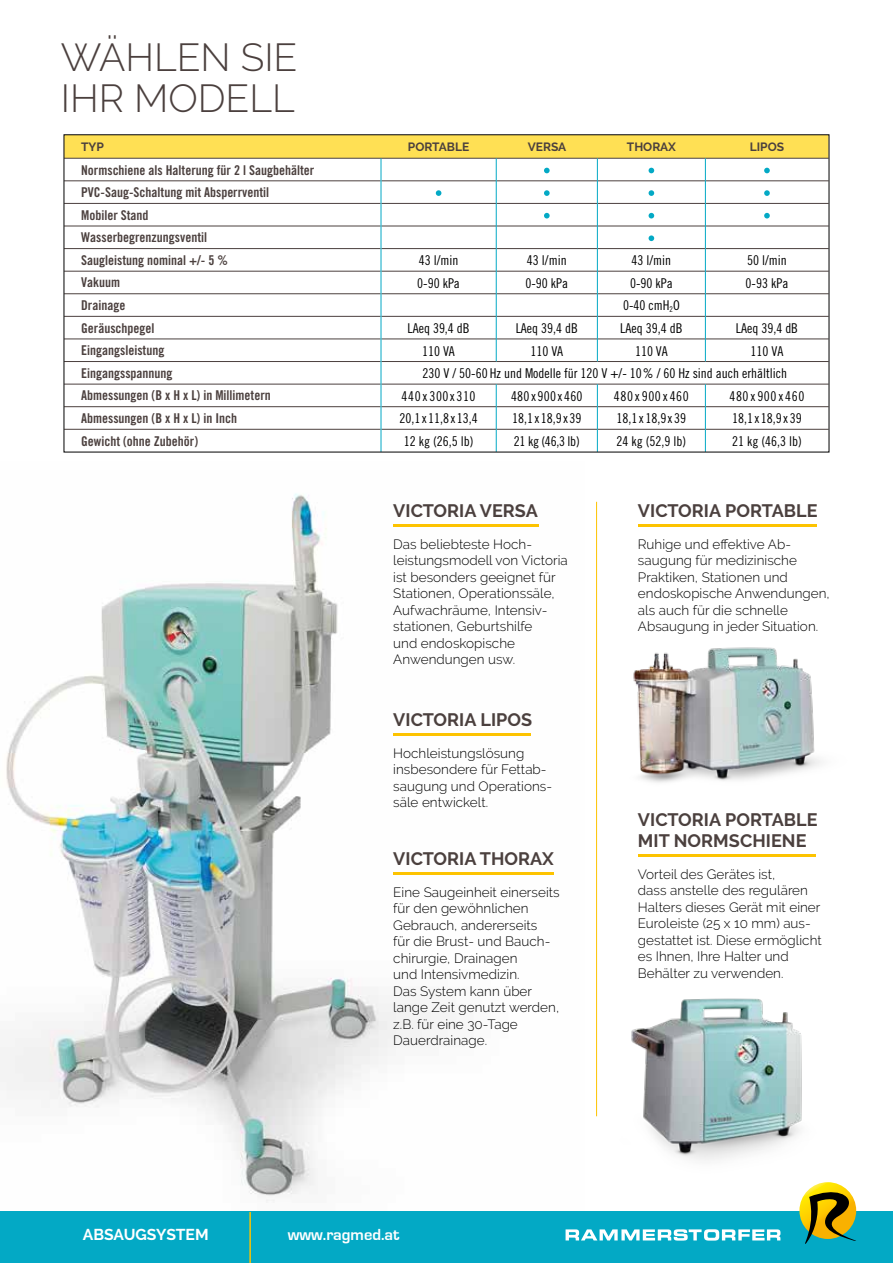
<style>
.page{position:relative;width:893px;height:1263px;background:#fff}
.page>*{position:absolute;margin:0;border:0;box-sizing:border-box;transform-origin:0 0}
.t1{font:300 39px/40.5px "Raleway";color:#4b403e}
.t2{font:700 18px/21.6px "Raleway";letter-spacing:.005em;color:#4b403e}
.t3{font:700 16.5px "Eurostile";color:#fff}
.t4{font:700 15.75px "Raleway";color:#fff}
.t5{font:300 13.5px/16.5px "Raleway";letter-spacing:.005em;color:#000}
.t6{font:13.5px "Trade Gothic Cond Eighteen";color:#000}
.t7{font:13.5px/22.6px "Trade Gothic Bold Cond Twenty";color:#4b403e}
.t8{font:13.5px "Trade Gothic Cond Eighteen";letter-spacing:.04em;color:#000}
.t9{font:13.5px "Trade Gothic Cond Eighteen";letter-spacing:.02em;color:#000}
.t10{font:700 12px "Raleway";color:#4b403e}
</style>
<div class="page">
<img style="left:0;top:493px;width:584px;height:719px">
<svg style="left:66px;top:137px;width:761px;height:313px"></svg>
<div style="left:0;top:1212px;width:892px;height:51px;background:#03a9c5"></div>
<hr style="left:249px;top:1212px;width:2px;height:51px;background:#fdc300">
<svg style="left:566px;top:1229px;width:214px;height:11px"></svg>
<svg style="left:799px;top:1182px;width:57px;height:57px"></svg>
<svg style="left:805px;top:1186px;width:51px;height:58px"></svg>
<hr style="left:596px;top:502px;width:1px;height:614px;background:#fdc300">
<hr style="left:393px;top:872px;width:161px;height:3px;background:#fdc300">
<img style="left:633px;top:647px;width:188px;height:136px">
<hr style="left:638px;top:854px;width:177px;height:3px;background:#fdc300">
<hr style="left:638px;top:524px;width:178px;height:3px;background:#fdc300">
<img style="left:631px;top:998px;width:201px;height:189px">
<hr style="left:393px;top:733px;width:138px;height:3px;background:#fdc300">
<hr style="left:393px;top:524px;width:145px;height:3px;background:#fdc300">
<h1 class="t1" style="left:61px;top:37px;width:238px">WÄHLEN SIE<br>IHR MODELL</h1>
<p class="t10" style="left:81px;top:140px;width:24px">TYP</p>
<p class="t10" style="left:408px;top:140px;width:63px">PORTABLE</p>
<p class="t10" style="left:528px;top:140px;width:40px">VERSA</p>
<p class="t10" style="left:627px;top:140px;width:51px">THORAX</p>
<p class="t10" style="left:750px;top:140px;width:36px">LIPOS</p>
<p class="t7" style="left:81px;top:158px;width:235px">Normschiene als Halterung für 2 l Saugbehälter<br>PVC-Saug-Schaltung mit Absperrventil<br>Mobiler Stand<br>Wasserbegrenzungsventil<br>Saugleistung nominal +/- 5 %</p>
<p class="t6" style="left:419px;top:252px;width:41px">43 l/min</p>
<p class="t6" style="left:527px;top:252px;width:41px">43 l/min</p>
<p class="t6" style="left:631px;top:252px;width:41px">43 l/min</p>
<p class="t6" style="left:747px;top:252px;width:41px">50 l/min</p>
<p class="t7" style="left:81px;top:271px;width:40px">Vakuum</p>
<p class="t6" style="left:417px;top:275px;width:44px">0-90 kPa</p>
<p class="t6" style="left:525px;top:275px;width:44px">0-90 kPa</p>
<p class="t6" style="left:630px;top:275px;width:44px">0-90 kPa</p>
<p class="t6" style="left:746px;top:275px;width:44px">0-93 kPa</p>
<p class="t7" style="left:81px;top:294px;width:46px">Drainage</p>
<p class="t6" style="left:623px;top:297px;width:58px">0-40 cmH<sub>2</sub>O</p>
<p class="t7" style="left:81px;top:316px;width:75px">Geräuschpegel</p>
<p class="t6" style="left:407px;top:320px;width:64px">LAeq 39,4 dB</p>
<p class="t6" style="left:516px;top:320px;width:64px">LAeq 39,4 dB</p>
<p class="t6" style="left:620px;top:320px;width:64px">LAeq 39,4 dB</p>
<p class="t6" style="left:736px;top:320px;width:64px">LAeq 39,4 dB</p>
<p class="t7" style="left:81px;top:339px;width:85px">Eingangsleistung</p>
<p class="t6" style="left:422px;top:343px;width:34px">110 VA</p>
<p class="t6" style="left:530px;top:343px;width:34px">110 VA</p>
<p class="t6" style="left:635px;top:343px;width:34px">110 VA</p>
<p class="t6" style="left:751px;top:343px;width:34px">110 VA</p>
<p class="t7" style="left:81px;top:362px;width:93px">Eingangsspannung</p>
<p class="t6" style="left:422px;top:365px;width:366px">230 V / 50-60 Hz und Modelle für 120 V +/- 10% / 60 Hz sind auch erhältlich</p>
<p class="t7" style="left:81px;top:384px;width:191px">Abmessungen (B x H x L) in Millimetern</p>
<p class="t8" style="left:402px;top:388px;width:76px">440 x 300x310</p>
<p class="t9" style="left:511px;top:388px;width:73px">480 x900x 460</p>
<p class="t8" style="left:614px;top:388px;width:76px">480 x 900 x 460</p>
<p class="t8" style="left:729px;top:388px;width:76px">480 x 900 x 460</p>
<p class="t7" style="left:81px;top:407px;width:157px">Abmessungen (B x H x L) in Inch</p>
<p class="t6" style="left:399px;top:410px;width:80px">20,1 x 11,8 x 13,4</p>
<p class="t6" style="left:512px;top:410px;width:71px">18,1 x 18,9 x 39</p>
<p class="t6" style="left:617px;top:410px;width:71px">18,1 x 18,9 x 39</p>
<p class="t6" style="left:732px;top:410px;width:71px">18,1 x 18,9 x 39</p>
<p class="t7" style="left:81px;top:429px;width:118px">Gewicht (ohne Zubehör)</p>
<p class="t6" style="left:404px;top:433px;width:71px">12 kg (26,5 lb)</p>
<p class="t6" style="left:514px;top:433px;width:67px">21 kg (46,3 lb)</p>
<p class="t6" style="left:616px;top:433px;width:71px">24 kg (52,9 lb)</p>
<p class="t6" style="left:732px;top:433px;width:71px">21 kg (46,3 lb)</p>
<h2 class="t2" style="left:393px;top:500px;width:146px">VICTORIA VERSA</h2>
<p class="t5" style="left:393px;top:536px;width:176px">Das beliebteste Hoch&shy;leistungsmodell von Victoria ist besonders geeignet für<br>Stationen, Operationssäle,<br>Aufwachräume, Intensiv&shy;stationen, Geburtshilfe<br>und endoskopische<br>Anwendungen usw.</p>
<h2 class="t2" style="left:393px;top:709px;width:140px">VICTORIA LIPOS</h2>
<p class="t5" style="left:393px;top:744px;width:160px">Hochleistungslösung insbesondere für Fettab&shy;saugung und Operations&shy;säle entwickelt.</p>
<h2 class="t2" style="left:393px;top:848px;width:162px">VICTORIA THORAX</h2>
<p class="t5" style="left:393px;top:884px;width:168px">Eine Saugeinheit einerseits für den gewöhnlichen<br>Gebrauch, andererseits<br>für die Brust- und Bauch&shy;chirurgie, Drainagen<br>und Intensivmedizin.<br>Das System kann über lange Zeit genutzt werden, z.B. für eine 30-Tage<br>Dauerdrainage.</p>
<h2 class="t2" style="left:638px;top:500px;width:181px">VICTORIA PORTABLE</h2>
<p class="t5" style="left:638px;top:536px;width:193px">Ruhige und effektive Ab&shy;saugung für medizinische<br>Praktiken, Stationen und endoskopische Anwendungen, als auch für die schnelle<br>Absaugung in jeder Situation.</p>
<h2 class="t2" style="left:638px;top:808px;width:181px">VICTORIA PORTABLE<br>MIT NORMSCHIENE</h2>
<p class="t5" style="left:638px;top:866px;width:185px">Vorteil des Gerätes ist,<br>dass anstelle des regulären<br>Halters dieses Gerät mit einer<br>Euroleiste (25 x 10 mm) aus&shy;gestattet ist. Diese ermöglicht es Ihnen, Ihre Halter und<br>Behälter zu verwenden.</p>
<p class="t4" style="left:83px;top:1226px;width:127px">ABSAUGSYSTEM</p>
<p class="t3" style="left:288px;top:1226px;width:113px">www.ragmed.at</p>
</div>
